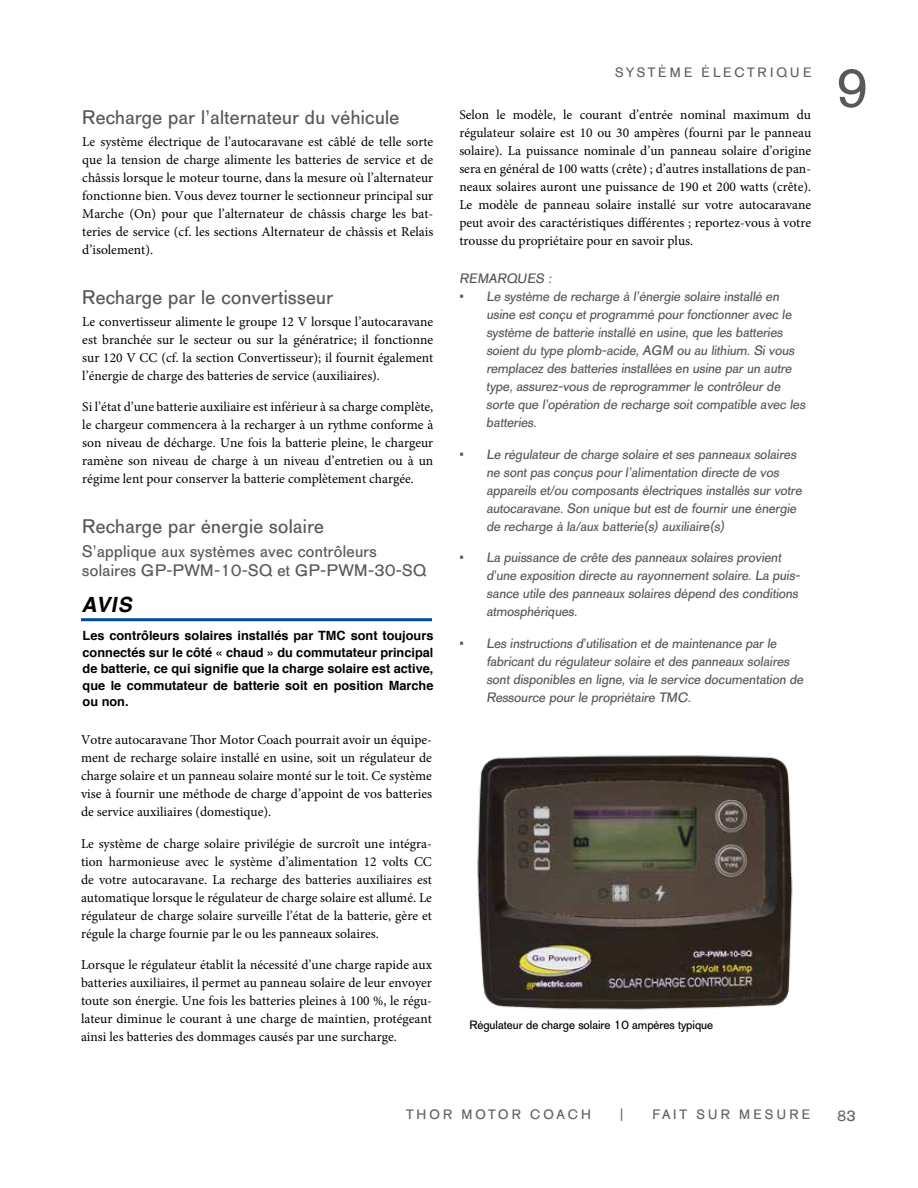
<style>
.page{position:relative;width:918px;height:1188px;background:#fff}
.page>*{position:absolute;margin:0;border:0;box-sizing:border-box;transform-origin:0 0}
.t1{font:54px "AG Old Face";color:#58595b}
.t2{font:italic 700 21px "Helvetica";color:#000}
.t3{font:19.5px "AG Old Face";letter-spacing:.02em;color:#58595b}
.t4{font:16.5px/19.5px "AG Old Face";letter-spacing:.02em;color:#58595b}
.t5{font:15px "AG Old Face";color:#636466}
.t6{font:13.5px/18px "Minion Pro";color:#000;text-align:justify}
.t7{font:13.5px/18px "AG Old Face";color:#58595b}
.t8{font:13.5px "AG Old Face";letter-spacing:.23em;color:#636466}
.t9{font:13.5px "AG Old Face";letter-spacing:.25em;color:#636466}
.t10{font:700 12.75px/16.5px "Helvetica";color:#000;text-align:justify}
.t11{font:12px "AG Old Face";color:#000}
</style>
<div class="page">
<hr style="left:81px;top:618px;width:351px;height:3px;background:#004a98">
<img style="left:477px;top:755px;width:316px;height:255px">
<h3 class="t3" style="left:82px;top:106px;width:319px">Recharge par l’alternateur du véhicule</h3>
<p class="t6" style="left:82px;top:133px;width:353px">Le système électrique de l’autocaravane est câblé de telle sorte que la tension de charge alimente les batteries de service et de châssis lorsque le moteur tourne, dans la mesure où l’alternateur fonctionne bien. Vous devez tourner le sectionneur principal sur Marche (On) pour que l’alternateur de châssis charge les bat&shy;teries de service (cf. les sections Alternateur de châssis et Relais d’isolement).</p>
<h3 class="t3" style="left:82px;top:285px;width:252px">Recharge par le convertisseur</h3>
<p class="t6" style="left:82px;top:313px;width:353px">Le convertisseur alimente le groupe 12 V lorsque l’autocaravane est branchée sur le secteur ou sur la génératrice; il fonctionne sur 120 V CC (cf. la section Convertisseur); il fournit également l’énergie de charge des batteries de service (auxiliaires).</p>
<p class="t6" style="left:82px;top:398px;width:353px">Si l’état d’une batterie auxiliaire est inférieur à sa charge complète, le chargeur commencera à la recharger à un rythme conforme à son niveau de décharge. Une fois la batterie pleine, le chargeur ramène son niveau de charge à un niveau d’entretien ou à un régime lent pour conserver la batterie complètement chargée.</p>
<h3 class="t3" style="left:82px;top:515px;width:243px">Recharge par énergie solaire</h3>
<p class="t4" style="left:82px;top:542px;width:345px">S’applique aux systèmes avec contrôleurs solaires GP-PWM-10-SQ et GP-PWM-30-SQ</p>
<h2 class="t2" style="left:81px;top:586px;width:58px">AVIS</h2>
<p class="t10" style="left:83px;top:627px;width:352px">Les contrôleurs solaires installés par TMC sont toujours connectés sur le côté « chaud » du commutateur principal de batterie, ce qui signifie que la charge solaire est active, que le commutateur de batterie soit en position Marche ou non.</p>
<p class="t6" style="left:81px;top:731px;width:353px">Votre autocaravane Thor Motor Coach pourrait avoir un équipe&shy;ment de recharge solaire installé en usine, soit un régulateur de charge solaire et un panneau solaire monté sur le toit. Ce système vise à fournir une méthode de charge d’appoint de vos batteries de service auxiliaires (domestique).</p>
<p class="t6" style="left:81px;top:834px;width:353px">Le système de charge solaire privilégie de surcroît une intégra&shy;tion harmonieuse avec le système d’alimentation 12 volts CC de votre autocaravane. La recharge des batteries auxiliaires est automatique lorsque le régulateur de charge solaire est allumé. Le régulateur de charge solaire surveille l’état de la batterie, gère et régule la charge fournie par le ou les panneaux solaires.</p>
<p class="t6" style="left:81px;top:956px;width:353px">Lorsque le régulateur établit la nécessité d’une charge rapide aux batteries auxiliaires, il permet au panneau solaire de leur envoyer toute son énergie. Une fois les batteries pleines à 100 %, le régu&shy;lateur diminue le courant à une charge de maintien, protégeant ainsi les batteries des dommages causés par une surcharge.</p>
<p class="t8" style="left:615px;top:65px;width:197px">SYSTÈME ÉLECTRIQUE</p>
<p class="t6" style="left:459px;top:106px;width:353px">Selon le modèle, le courant d’entrée nominal maximum du régulateur solaire est 10 ou 30 ampères (fourni par le panneau solaire). La puissance nominale d’un panneau solaire d’origine sera en général de 100 watts (crête) ; d’autres installations de pan&shy;neaux solaires auront une puissance de 190 et 200 watts (crête).<br>Le modèle de panneau solaire installé sur votre autocaravane peut avoir des caractéristiques différentes ; reportez-vous à votre trousse du propriétaire pour en savoir plus.</p>
<p class="t7" style="left:459px;top:270px;width:96px">REMARQUES :</p>
<p class="t7" style="left:486px;top:288px;width:323px;text-indent:-27px">• Le système de recharge à l’énergie solaire installé en usine est conçu et programmé pour fonctionner avec le système de batterie installé en usine, que les batteries soient du type plomb-acide, AGM ou au lithium. Si vous remplacez des batteries installées en usine par un autre type, assurez-vous de reprogrammer le contrôleur de sorte que l’opération de recharge soit compatible avec les batteries.</p>
<p class="t7" style="left:486px;top:445px;width:319px;text-indent:-27px">• Le régulateur de charge solaire et ses panneaux solaires ne sont pas conçus pour l’alimentation directe de vos appareils et/ou composants électriques installés sur votre autocaravane. Son unique but est de fournir une énergie de recharge à la/aux batterie(s) auxiliaire(s)</p>
<p class="t7" style="left:486px;top:549px;width:317px;text-indent:-27px">• La puissance de crête des panneaux solaires provient d’une exposition directe au rayonnement solaire. La puis&shy;sance utile des panneaux solaires dépend des conditions atmosphériques.</p>
<p class="t7" style="left:486px;top:634px;width:321px;text-indent:-27px">• Les instructions d’utilisation et de maintenance par le fabricant du régulateur solaire et des panneaux solaires sont disponibles en ligne, via le service documentation de Ressource pour le propriétaire TMC.</p>
<p class="t11" style="left:469px;top:1018px;width:245px">Régulateur de charge solaire 10 ampères typique</p>
<p class="t8" style="left:406px;top:1107px;width:186px">THOR MOTOR COACH</p>
<p class="t8" style="left:620px;top:1107px;width:5px">|</p>
<p class="t9" style="left:652px;top:1107px;width:159px">FAIT SUR MESURE</p>
<h1 class="t1" style="left:836px;top:57px;width:35px">9</h1>
<p class="t5" style="left:837px;top:1107px;width:20px">83</p>
</div>
